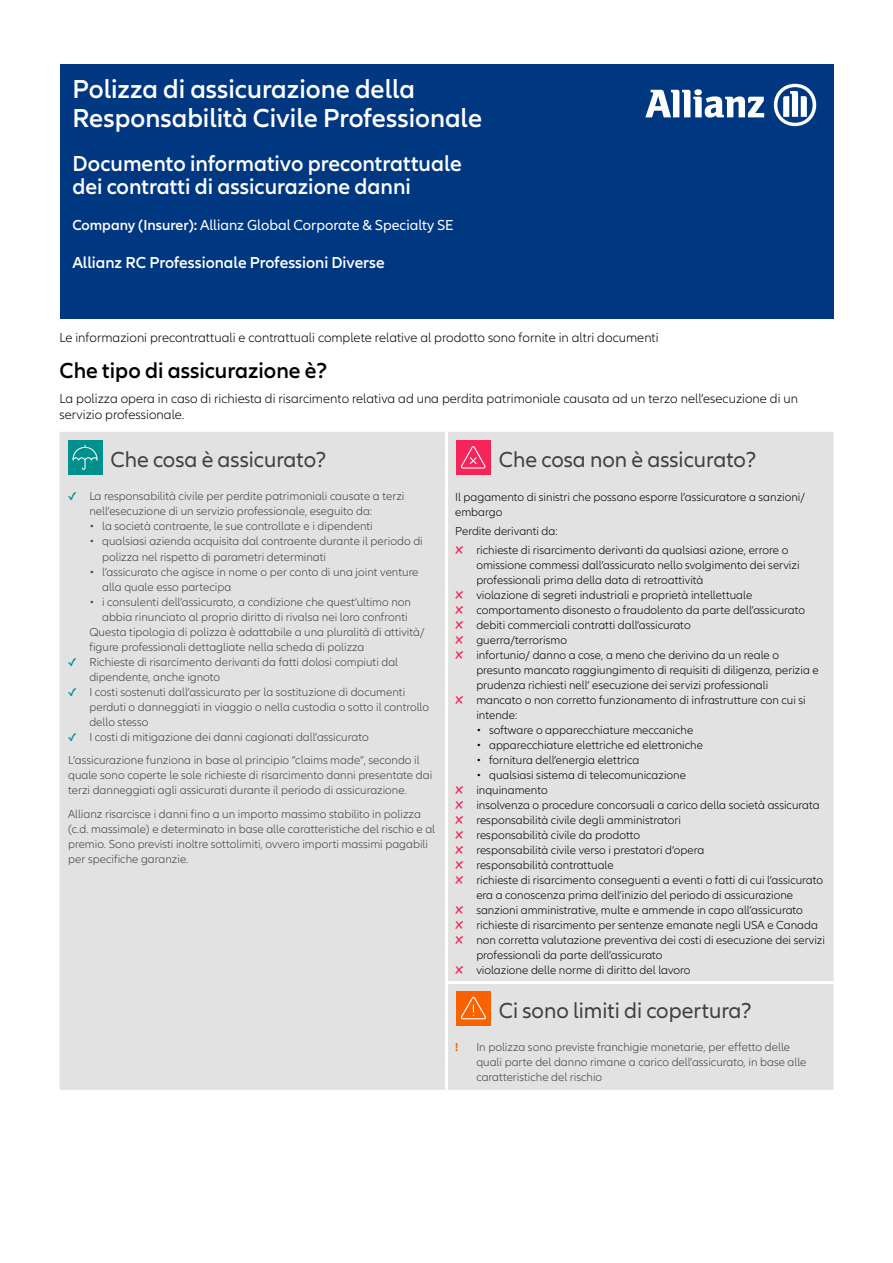
<style>
.page{position:relative;width:893px;height:1263px;background:#fff}
.page>*{position:absolute;margin:0;border:0;box-sizing:border-box;transform-origin:0 0}
.t1{font:600 27px/29.2px "Allianz Neo";color:#fff}
.t2{font:600 22.5px/22.5px "Allianz Neo";color:#fff}
.t3{font:22.5px "Allianz Neo";color:#414141}
.t4{font:600 22.5px "Allianz Neo";color:#000}
.t5{font:600 16.5px "Allianz Neo";color:#fff}
.t6{font:15px "Allianz Neo";color:#fff}
.t7{font:300 13.5px/16.5px "Allianz Neo";color:#000}
.t8{font:300 12px/15px "Allianz Neo";color:#000}
.t9{font:300 12px/15px "Allianz Neo";color:#414141}
.t10{font:700 12px "Allianz Neo";color:#f86200}
.s1{font-weight:600}
.s2{font-weight:600;color:#00908d}
.s3{font-weight:600;color:#f62459}
</style>
<div class="page">
<div style="left:60px;top:65px;width:773px;height:254px;background:#003781"></div>
<div style="left:60px;top:432px;width:773px;height:658px;background:#e2e2e2"></div>
<hr style="left:445px;top:981px;width:388px;height:3px;background:#fff">
<hr style="left:445px;top:432px;width:3px;height:51px;background:#fff">
<hr style="left:445px;top:483px;width:3px;height:498px;background:#fff">
<hr style="left:445px;top:984px;width:3px;height:49px;background:#fff">
<hr style="left:445px;top:1033px;width:3px;height:57px;background:#fff">
<div style="left:68px;top:440px;width:34px;height:34px;background:#00908d"></div>
<svg style="left:72px;top:445px;width:26px;height:25px"></svg>
<div style="left:456px;top:440px;width:34px;height:34px;background:#f62459"></div>
<svg style="left:461px;top:446px;width:25px;height:23px"></svg>
<div style="left:456px;top:991px;width:34px;height:34px;background:#f86200"></div>
<svg style="left:461px;top:996px;width:25px;height:23px"></svg>
<svg style="left:645px;top:89px;width:119px;height:29px"></svg>
<svg style="left:774px;top:84px;width:42px;height:42px"></svg>
<h1 class="t1" style="left:72px;top:75px;width:411px">Polizza di assicurazione della<br>Responsabilità Civile Professionale</h1>
<h2 class="t2" style="left:72px;top:153px;width:391px">Documento informativo precontrattuale dei contratti di assicurazione danni</h2>
<p class="t6" style="left:72px;top:216px;width:383px"><span class="s1">Company (Insurer):</span> Allianz Global Corporate &amp; Specialty SE</p>
<h3 class="t5" style="left:72px;top:253px;width:314px">Allianz RC Professionale Professioni Diverse</h3>
<p class="t7" style="left:60px;top:330px;width:601px">Le informazioni precontrattuali e contrattuali complete relative al prodotto sono fornite in altri documenti</p>
<h2 class="t4" style="left:60px;top:357px;width:269px">Che tipo di assicurazione è?</h2>
<p class="t7" style="left:60px;top:390px;width:740px">La polizza opera in caso di richiesta di risarcimento relativa ad una perdita patrimoniale causata ad un terzo nell’esecuzione di un servizio professionale.</p>
<h2 class="t3" style="left:110px;top:446px;width:217px">Che cosa è assicurato?</h2>
<h2 class="t3" style="left:499px;top:446px;width:259px">Che cosa non è assicurato?</h2>
<p class="t9" style="left:89px;top:489px;width:317px;text-indent:-21px"><span class="s2">✓</span> La responsabilità civile per perdite patrimoniali causate a terzi nell’esecuzione di un servizio professionale, eseguito da:</p>
<p class="t9" style="left:89px;top:519px;width:285px">• la società contraente, le sue controllate e i dipendenti</p>
<p class="t9" style="left:102px;top:534px;width:322px;text-indent:-13px">• qualsiasi azienda acquisita dal contraente durante il periodo di polizza nel rispetto di parametri determinati</p>
<p class="t9" style="left:102px;top:564px;width:318px;text-indent:-13px">• l’assicurato che agisce in nome o per conto di una joint venture alla quale esso partecipa</p>
<p class="t9" style="left:89px;top:594px;width:323px">• i consulenti dell’assicurato, a condizione che quest’ultimo non</p>
<p class="t9" style="left:102px;top:609px;width:307px">abbia rinunciato al proprio diritto di rivalsa nei loro confronti</p>
<p class="t9" style="left:89px;top:624px;width:337px">Questa tipologia di polizza è adattabile a una pluralità di attività/</p>
<p class="t9" style="left:89px;top:639px;width:277px">figure professionali dettagliate nella scheda di polizza</p>
<p class="t9" style="left:89px;top:654px;width:310px;text-indent:-21px"><span class="s2">✓</span> Richieste di risarcimento derivanti da fatti dolosi compiuti dal dipendente, anche ignoto</p>
<p class="t9" style="left:89px;top:684px;width:341px;text-indent:-21px"><span class="s2">✓</span> I costi sostenuti dall’assicurato per la sostituzione di documenti perduti o danneggiati in viaggio o nella custodia o sotto il controllo dello stesso</p>
<p class="t9" style="left:68px;top:725px;width:353px;line-height:23.5px"><span class="s2">✓</span> I costi di mitigazione dei danni cagionati dall’assicurato<br>L’assicurazione funziona in base al principio “claims made”, secondo il</p>
<p class="t9" style="left:68px;top:768px;width:366px">quale sono coperte le sole richieste di risarcimento danni presentate dai terzi danneggiati agli assicurati durante il periodo di assicurazione.</p>
<p class="t9" style="left:68px;top:806px;width:369px">Allianz risarcisce i danni fino a un importo massimo stabilito in polizza (c.d. massimale) e determinato in base alle caratteristiche del rischio e al premio. Sono previsti inoltre sottolimiti, ovvero importi massimi pagabili per specifiche garanzie.</p>
<p class="t8" style="left:455px;top:489px;width:351px">Il pagamento di sinistri che possano esporre l’assicuratore a sanzioni/ embargo</p>
<p class="t8" style="left:455px;top:521px;width:335px;line-height:19.2px">Perdite derivanti da:<br><span class="s3">✗</span> richieste di risarcimento derivanti da qualsiasi azione, errore o</p>
<p class="t8" style="left:476px;top:558px;width:325px">omissione commessi dall’assicurato nello svolgimento dei servizi</p>
<p class="t8" style="left:476px;top:573px;width:229px">professionali prima della data di retroattività</p>
<p class="t8" style="left:455px;top:588px;width:299px"><span class="s3">✗</span> violazione di segreti industriali e proprietà intellettuale</p>
<p class="t8" style="left:455px;top:603px;width:351px"><span class="s3">✗</span> comportamento disonesto o fraudolento da parte dell’assicurato</p>
<p class="t8" style="left:455px;top:618px;width:237px"><span class="s3">✗</span> debiti commerciali contratti dall’assicurato</p>
<p class="t8" style="left:455px;top:633px;width:113px"><span class="s3">✗</span> guerra/terrorismo</p>
<p class="t8" style="left:455px;top:648px;width:326px"><span class="s3">✗</span> infortunio/ danno a cose, a meno che derivino da un reale o</p>
<p class="t8" style="left:476px;top:663px;width:344px">presunto mancato raggiungimento di requisiti di diligenza, perizia e</p>
<p class="t8" style="left:476px;top:678px;width:293px">prudenza richiesti nell’ esecuzione dei servizi professionali</p>
<p class="t8" style="left:455px;top:693px;width:352px"><span class="s3">✗</span> mancato o non corretto funzionamento di infrastrutture con cui si</p>
<p class="t8" style="left:476px;top:708px;width:42px">intende:</p>
<p class="t8" style="left:476px;top:723px;width:219px">• software o apparecchiature meccaniche</p>
<p class="t8" style="left:476px;top:738px;width:228px">• apparecchiature elettriche ed elettroniche</p>
<p class="t8" style="left:476px;top:753px;width:165px">• fornitura dell’energia elettrica</p>
<p class="t8" style="left:476px;top:768px;width:211px">• qualsiasi sistema di telecomunicazione</p>
<p class="t8" style="left:455px;top:783px;width:94px"><span class="s3">✗</span> inquinamento</p>
<p class="t8" style="left:455px;top:798px;width:366px"><span class="s3">✗</span> insolvenza o procedure concorsuali a carico della società assicurata</p>
<p class="t8" style="left:455px;top:813px;width:227px"><span class="s3">✗</span> responsabilità civile degli amministratori</p>
<p class="t8" style="left:455px;top:828px;width:187px"><span class="s3">✗</span> responsabilità civile da prodotto</p>
<p class="t8" style="left:455px;top:843px;width:251px"><span class="s3">✗</span> responsabilità civile verso i prestatori d’opera</p>
<p class="t8" style="left:455px;top:858px;width:160px"><span class="s3">✗</span> responsabilità contrattuale</p>
<p class="t8" style="left:455px;top:873px;width:370px"><span class="s3">✗</span> richieste di risarcimento conseguenti a eventi o fatti di cui l’assicurato</p>
<p class="t8" style="left:476px;top:888px;width:318px">era a conoscenza prima dell’inizio del periodo di assicurazione</p>
<p class="t8" style="left:455px;top:903px;width:349px"><span class="s3">✗</span> sanzioni amministrative, multe e ammende in capo all’assicurato</p>
<p class="t8" style="left:455px;top:918px;width:364px"><span class="s3">✗</span> richieste di risarcimento per sentenze emanate negli USA e Canada</p>
<p class="t8" style="left:455px;top:933px;width:371px"><span class="s3">✗</span> non corretta valutazione preventiva dei costi di esecuzione dei servizi</p>
<p class="t8" style="left:476px;top:948px;width:188px">professionali da parte dell’assicurato</p>
<p class="t8" style="left:455px;top:963px;width:237px"><span class="s3">✗</span> violazione delle norme di diritto del lavoro</p>
<h2 class="t3" style="left:499px;top:997px;width:254px">Ci sono limiti di copertura?</h2>
<p class="t10" style="left:455px;top:1040px;width:5px">!</p>
<p class="t9" style="left:476px;top:1040px;width:332px">In polizza sono previste franchigie monetarie, per effetto delle quali parte del danno rimane a carico dell’assicurato, in base alle caratteristiche del rischio</p>
</div>
